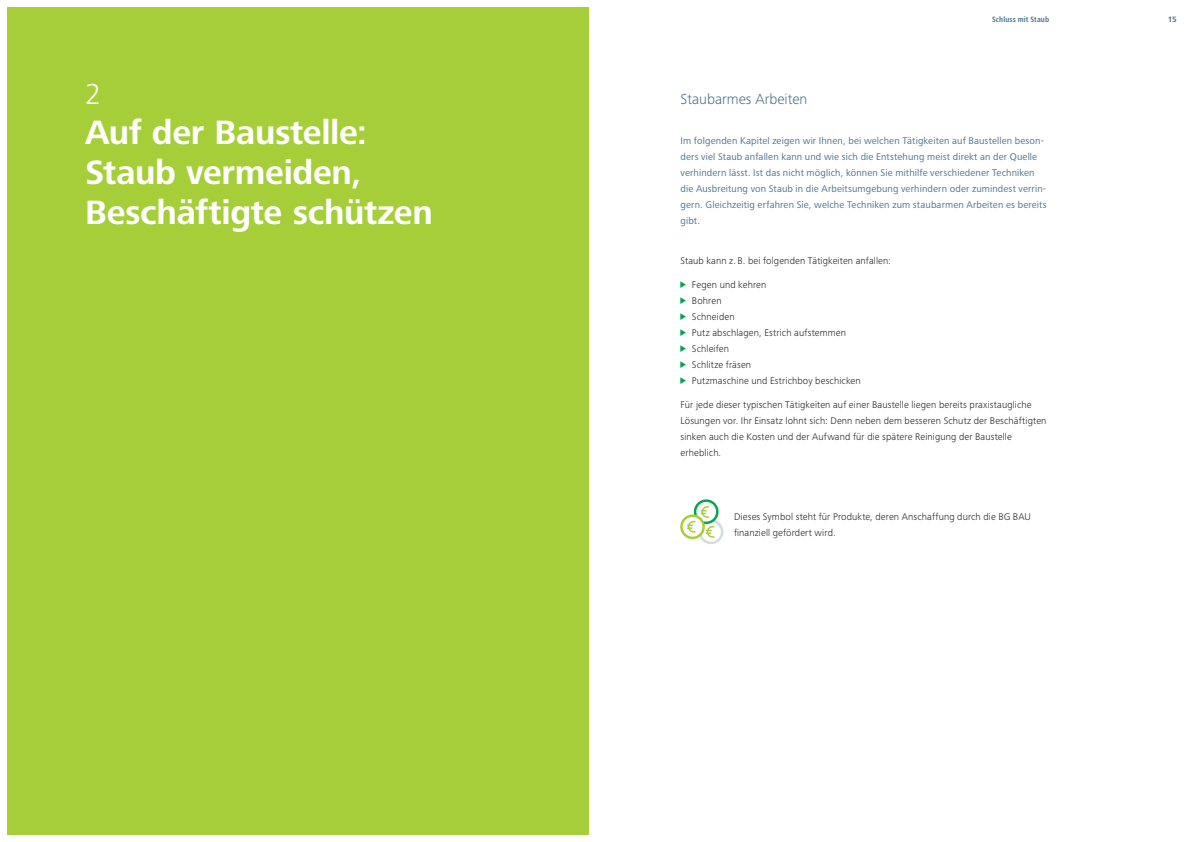
<style>
.page{position:relative;width:1191px;height:842px;background:#fff}
.page>*{position:absolute;margin:0;border:0;box-sizing:border-box;transform-origin:0 0}
.t1{font:700 35px/40px "Frutiger Next Pro";letter-spacing:-.01em;color:#fff}
.t2{font:300 30px "Frutiger Next Pro";color:#fff}
.t3{font:300 15px "Frutiger Next Pro";color:#4b7189}
.t4{font:300 10px/16px "Frutiger Next Pro";letter-spacing:.015em;color:#231f20}
.t5{font:10px/16px "Frutiger Next Pro";letter-spacing:.015em;color:#4b7189}
.t6{font:700 condensed 8px "Frutiger Next Pro";letter-spacing:.01em;color:#4b7189}
.t7{font:700 8px "Frutiger Next Pro";color:#4b7189}
.s1{font-family:"INQA Triangel";font-weight:400;font-size:8.3px;color:#00a750}
</style>
<div class="page">
<div style="left:7px;top:7px;width:581px;height:828px;background:#a6ce39"></div>
<svg style="left:680px;top:499px;width:44px;height:45px"></svg>
<h2 class="t2" style="left:85px;top:77px;width:17px">2</h2>
<h1 class="t1" style="left:85px;top:112px;width:349px">Auf der Baustelle:<br>Staub vermeiden,<br>Beschäftigte schützen</h1>
<h3 class="t3" style="left:680px;top:90px;width:128px">Staubarmes Arbeiten</h3>
<p class="t6" style="left:992px;top:15px;width:59px">Schluss mit Staub</p>
<p class="t7" style="left:1167px;top:15px;width:11px">15</p>
<p class="t5" style="left:680px;top:133px;width:367px">Im folgenden Kapitel zeigen wir Ihnen, bei welchen Tätigkeiten auf Baustellen beson&shy;ders viel Staub anfallen kann und wie sich die Entstehung meist direkt an der Quelle verhindern lässt. Ist das nicht möglich, können Sie mithilfe verschiedener Techniken die Ausbreitung von Staub in die Arbeitsumgebung verhindern oder zumindest verrin&shy;gern. Gleichzeitig erfahren Sie, welche Techniken zum staubarmen Arbeiten es bereits gibt.</p>
<p class="t4" style="left:680px;top:253px;width:212px">Staub kann z. B. bei folgenden Tätigkeiten anfallen:</p>
<p class="t4" style="left:680px;top:277px;width:182px"><span class="s1">&gt;</span> Fegen und kehren<br><span class="s1">&gt;</span> Bohren<br><span class="s1">&gt;</span> Schneiden<br><span class="s1">&gt;</span> Putz abschlagen, Estrich aufstemmen<br><span class="s1">&gt;</span> Schleifen<br><span class="s1">&gt;</span> Schlitze fräsen<br><span class="s1">&gt;</span> Putzmaschine und Estrichboy beschicken</p>
<p class="t4" style="left:680px;top:397px;width:367px">Für jede dieser typischen Tätigkeiten auf einer Baustelle liegen bereits praxistaugliche Lösungen vor. Ihr Einsatz lohnt sich: Denn neben dem besseren Schutz der Beschäftigten sinken auch die Kosten und der Aufwand für die spätere Reinigung der Baustelle erheblich.</p>
<p class="t4" style="left:734px;top:509px;width:298px">Dieses Symbol steht für Produkte, deren Anschaffung durch die BG BAU finanziell gefördert wird.</p>
</div>
